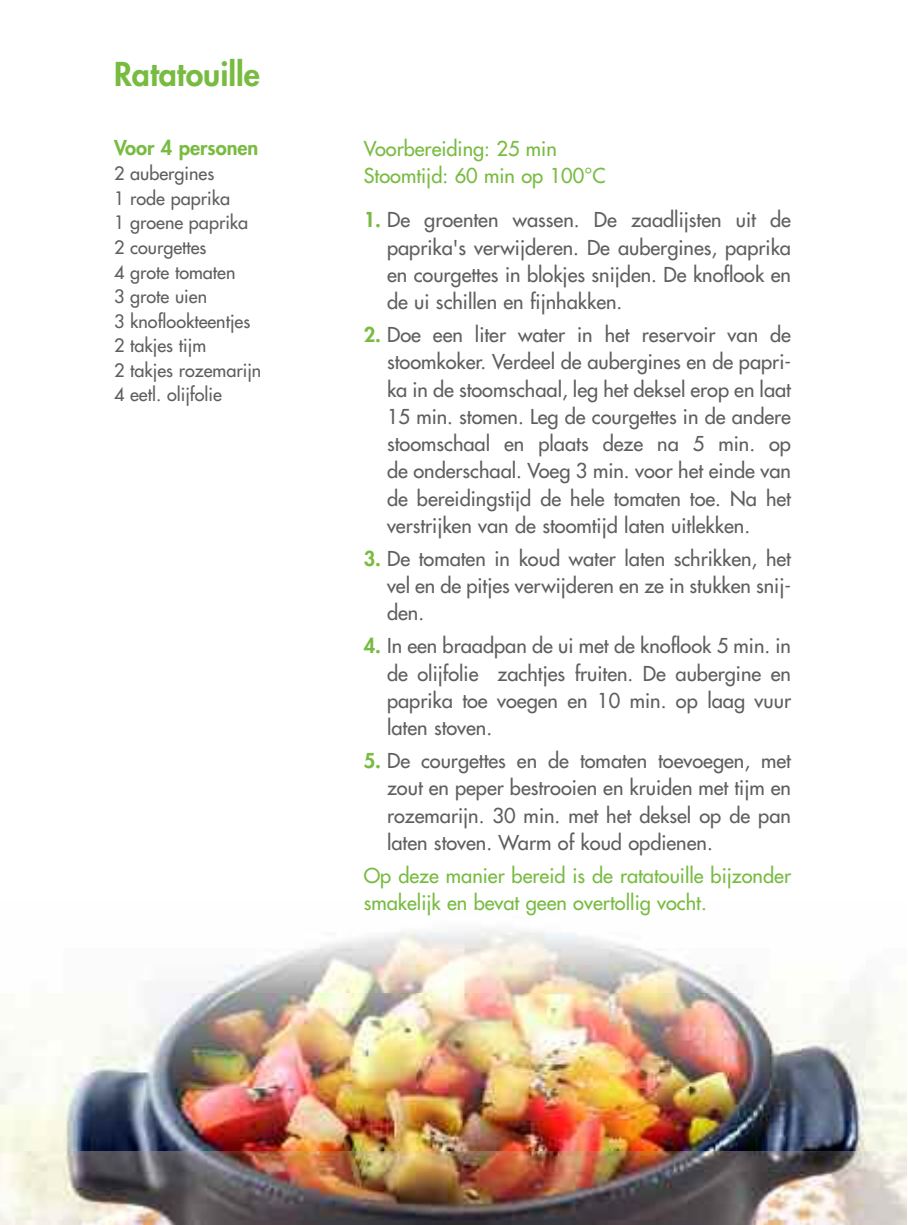
<style>
.page{position:relative;width:908px;height:1225px;background:#fff}
.page>*{position:absolute;margin:0;border:0;box-sizing:border-box;transform-origin:0 0}
.t1{font:800 32px "Futura";color:#78bb41}
.t2{font:20px/27.2px "Futura";color:#5f5f5f;text-align:justify}
.t3{font:20px/27.2px "Futura";color:#78bb41}
.t4{font:800 20px "Futura";color:#78bb41}
.t5{font:18px/24.6px "Futura";color:#5f5f5f}
.s1{font-weight:800;color:#78bb41}
</style>
<div class="page">
<img style="left:0;top:1150px;width:906px;height:75px">
<img style="left:0;top:992px;width:907px;height:158px">
<img style="left:207px;top:929px;width:626px;height:63px">
<h1 class="t1" style="left:114px;top:59px;width:147px">Ratatouille</h1>
<p class="t4" style="left:114px;top:138px;width:146px">Voor 4 personen</p>
<p class="t5" style="left:114px;top:163px;width:149px">2 aubergines<br>1 rode paprika<br>1 groene paprika<br>2 courgettes<br>4 grote tomaten<br>3 grote uien<br>3 knoflookteentjes<br>2 takjes tijm<br>2 takjes rozemarijn<br>4 eetl. olijfolie</p>
<p class="t3" style="left:364px;top:136px;width:243px">Voorbereiding: 25 min<br>Stoomtijd: 60 min op 100°C</p>
<p class="t2" style="left:387px;top:208px;width:405px;text-indent:-23px"><span class="s1">1.</span> De groenten wassen. De zaadlijsten uit de paprika's verwijderen. De aubergines, paprika en courgettes in blokjes snijden. De knoflook en de ui schillen en fijnhakken.</p>
<p class="t2" style="left:387px;top:322px;width:405px;text-indent:-23px"><span class="s1">2.</span> Doe een liter water in het reservoir van de stoomkoker. Verdeel de aubergines en de papri&shy;ka in de stoomschaal, leg het deksel erop en laat 15 min. stomen. Leg de courgettes in de andere stoomschaal en plaats deze na 5 min. op de onderschaal. Voeg 3 min. voor het einde van de bereidingstijd de hele tomaten toe. Na het verstrijken van de stoomtijd laten uitlekken.</p>
<p class="t2" style="left:387px;top:546px;width:405px;text-indent:-23px"><span class="s1">3.</span> De tomaten in koud water laten schrikken, het vel en de pitjes verwijderen en ze in stukken snij&shy;den.</p>
<p class="t2" style="left:387px;top:634px;width:405px;text-indent:-23px"><span class="s1">4.</span> In een braadpan de ui met de knoflook 5 min. in de olijfolie zachtjes fruiten. De aubergine en paprika toe voegen en 10 min. op laag vuur laten stoven.</p>
<p class="t2" style="left:387px;top:748px;width:405px;text-indent:-23px"><span class="s1">5.</span> De courgettes en de tomaten toevoegen, met zout en peper bestrooien en kruiden met tijm en rozemarijn. 30 min. met het deksel op de pan laten stoven. Warm of koud opdienen.</p>
<p class="t3" style="left:363px;top:863px;width:428px">Op deze manier bereid is de ratatouille bijzonder smakelijk en bevat geen overtollig vocht.</p>
</div>
